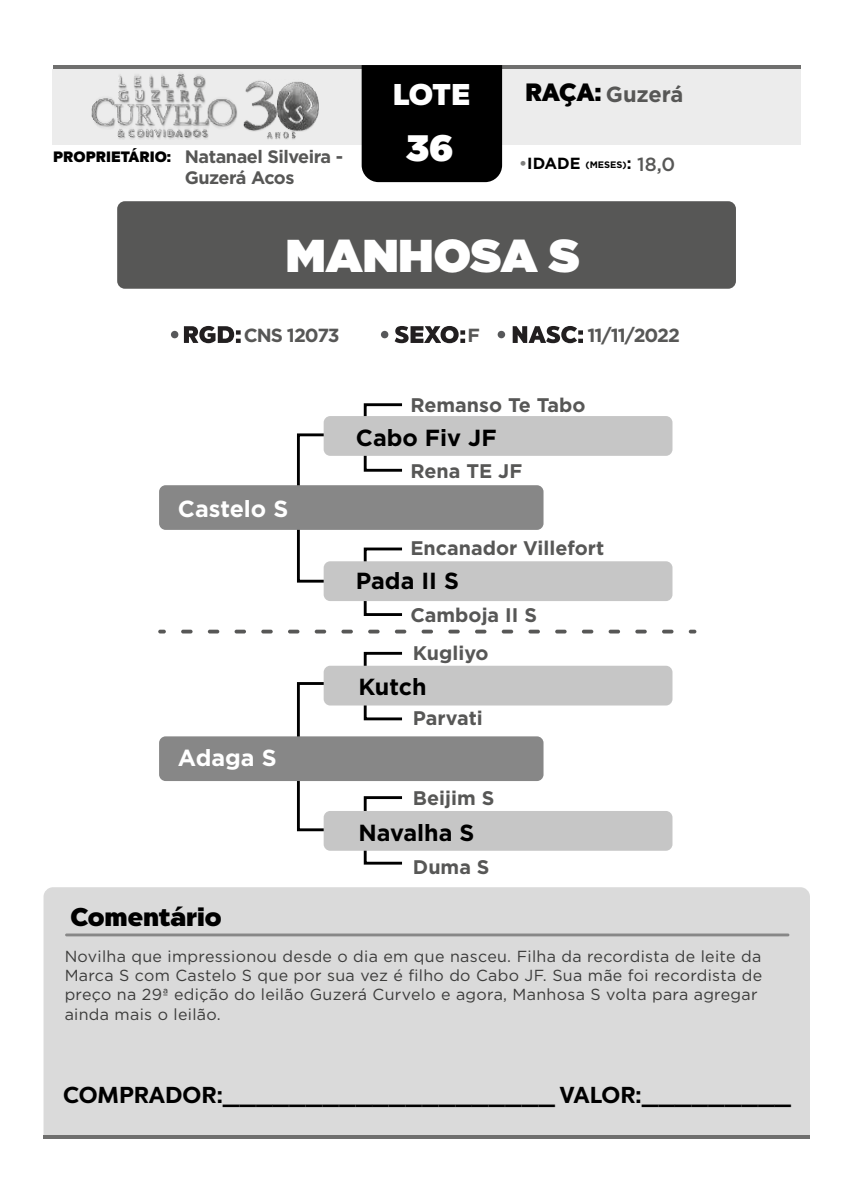
<style>
.page{position:relative;width:851px;height:1191px;background:#fff}
.page>*{position:absolute;margin:0;border:0;box-sizing:border-box;transform-origin:0 0}
.t1{font:900 46px "Gotham";color:#fff}
.t2{font:900 36.8px "Gotham";color:#fff}
.t3{font:800 30px "Chronica Pro";color:#fff}
.t4{font:800 25.6px "Chronica Pro";color:#000}
.t5{font:800 25px "Chronica Pro";color:#000}
.t6{font:700 23.2px "Gotham";color:#000}
.t7{font:700 23.2px "Gotham";color:#fff}
.t8{font:700 23px "Chronica Pro";color:#000}
.t9{font:700 21.8px "Gotham";color:#575756}
.t10{font:700 19.6px "Gotham";color:#575756}
.t11{font:700 19px "Gotham";letter-spacing:-.05em;color:#575756}
.t12{font:700 18px/21.6px "Gotham";letter-spacing:-.025em;color:#575756}
.t13{font:16px/19.2px "Gotham";letter-spacing:.02em;color:#3c3c3b}
.t14{font:800 15px "Chronica Pro";color:#000}
.t15{font:700 9.4px "Gotham";color:#000}
.s1{font-size:16.2px;color:#7e7e7d}
.s2{font-size:16.2px}
.s3{font-weight:500;font-size:19px;color:#575756}
</style>
<div class="page">
<div style="left:43px;top:887px;width:766px;height:248px;background:#dadada"></div>
<div style="left:117px;top:201px;width:618px;height:88px;background:#575756;border-radius:8px"></div>
<div style="left:53px;top:69px;width:747px;height:75px;background:#ececec"></div>
<hr style="left:53px;top:65px;width:747px;height:4px;background:#6f6f6e">
<div style="left:361px;top:65px;width:141px;height:117px;background:#000"></div>
<div style="left:364px;top:796px;width:39px;height:68px;border:3px solid #000"></div>
<div style="left:364px;top:652px;width:39px;height:68px;border:3px solid #000"></div>
<div style="left:297px;top:682px;width:77px;height:149px;border:3px solid #000"></div>
<div style="left:364px;top:547px;width:39px;height:69px;border:3px solid #000"></div>
<div style="left:364px;top:403px;width:39px;height:69px;border:3px solid #000"></div>
<div style="left:297px;top:433px;width:77px;height:149px;border:3px solid #000"></div>
<div style="left:323px;top:416px;width:349px;height:40px;background:#c6c6c6;border-radius:7px"></div>
<div style="left:323px;top:561px;width:349px;height:40px;background:#c6c6c6;border-radius:7px"></div>
<div style="left:323px;top:665px;width:349px;height:40px;background:#c6c6c6;border-radius:7px"></div>
<div style="left:159px;top:736px;width:384px;height:45px;background:#878787;border-radius:7px"></div>
<div style="left:323px;top:811px;width:349px;height:39px;background:#c6c6c6;border-radius:7px"></div>
<div style="left:159px;top:485px;width:384px;height:45px;background:#878787;border-radius:7px"></div>
<svg style="left:158px;top:629px;width:538px;height:4px"></svg>
<svg style="left:65px;top:933px;width:724px;height:3px;background:#959595"></svg>
<img style="left:91px;top:73px;width:228px;height:66px">
<hr style="left:43px;top:1135px;width:766px;height:3px;background:#6f6f6e">
<svg style="left:184px;top:326px;width:57px;height:17px"></svg>
<svg style="left:381px;top:331px;width:7px;height:7px"></svg>
<svg style="left:512px;top:326px;width:71px;height:17px"></svg>
<svg style="left:394px;top:326px;width:71px;height:17px"></svg>
<svg style="left:171px;top:331px;width:7px;height:7px"></svg>
<svg style="left:497px;top:331px;width:8px;height:7px"></svg>
<p class="t14" style="left:53px;top:147px;width:119px">PROPRIETÁRIO:</p>
<p class="t12" style="left:185px;top:146px;width:160px">Natanael Silveira -<br>Guzerá Acos</p>
<h3 class="t3" style="left:393px;top:75px;width:79px">LOTE</h3>
<h3 class="t5" style="left:525px;top:76px;width:78px">RAÇA:</h3>
<h3 class="t9" style="left:605px;top:80px;width:79px">Guzerá</h3>
<h2 class="t2" style="left:406px;top:122px;width:49px">36</h2>
<p class="t15" style="left:519px;top:158px;width:157px"><span class="s1">•</span><span class="s2">IDADE</span> (MESES)<span class="s2">:</span> <span class="s3">18,0</span></p>
<h1 class="t1" style="left:286px;top:223px;width:295px">MANHOSA S</h1>
<p class="t11" style="left:244px;top:323px;width:97px">CNS 12073</p>
<p class="t11" style="left:587px;top:323px;width:94px">11/11/2022</p>
<p class="t11" style="left:467px;top:323px;width:14px">F</p>
<p class="t10" style="left:410px;top:392px;width:176px">Remanso Te Tabo</p>
<h3 class="t6" style="left:356px;top:422px;width:142px">Cabo Fiv JF</h3>
<h3 class="t7" style="left:178px;top:494px;width:112px">Castelo S</h3>
<p class="t10" style="left:410px;top:458px;width:113px">Rena TE JF</p>
<p class="t10" style="left:410px;top:535px;width:195px">Encanador Villefort</p>
<h3 class="t6" style="left:356px;top:565px;width:104px">Pada II S</h3>
<p class="t10" style="left:410px;top:602px;width:128px">Camboja II S</p>
<p class="t10" style="left:413px;top:639px;width:77px">Kugliyo</p>
<h3 class="t6" style="left:358px;top:671px;width:70px">Kutch</h3>
<p class="t10" style="left:413px;top:704px;width:71px">Parvati</p>
<h3 class="t7" style="left:178px;top:742px;width:100px">Adaga S</h3>
<h3 class="t4" style="left:70px;top:901px;width:153px">Comentário</h3>
<p class="t10" style="left:413px;top:785px;width:83px">Beijim S</p>
<h3 class="t6" style="left:358px;top:817px;width:117px">Navalha S</h3>
<p class="t10" style="left:413px;top:853px;width:78px">Duma S</p>
<p class="t13" style="left:65px;top:946px;width:699px">Novilha que impressionou desde o dia em que nasceu. Filha da recordista de leite da Marca S com Castelo S que por sua vez é filho do Cabo JF. Sua mãe foi recordista de preço na 29ª edição do leilão Guzerá Curvelo e agora, Manhosa S volta para agregar ainda mais o leilão.</p>
<h3 class="t8" style="left:63px;top:1080px;width:729px">COMPRADOR:____________________ VALOR:_________</h3>
</div>
